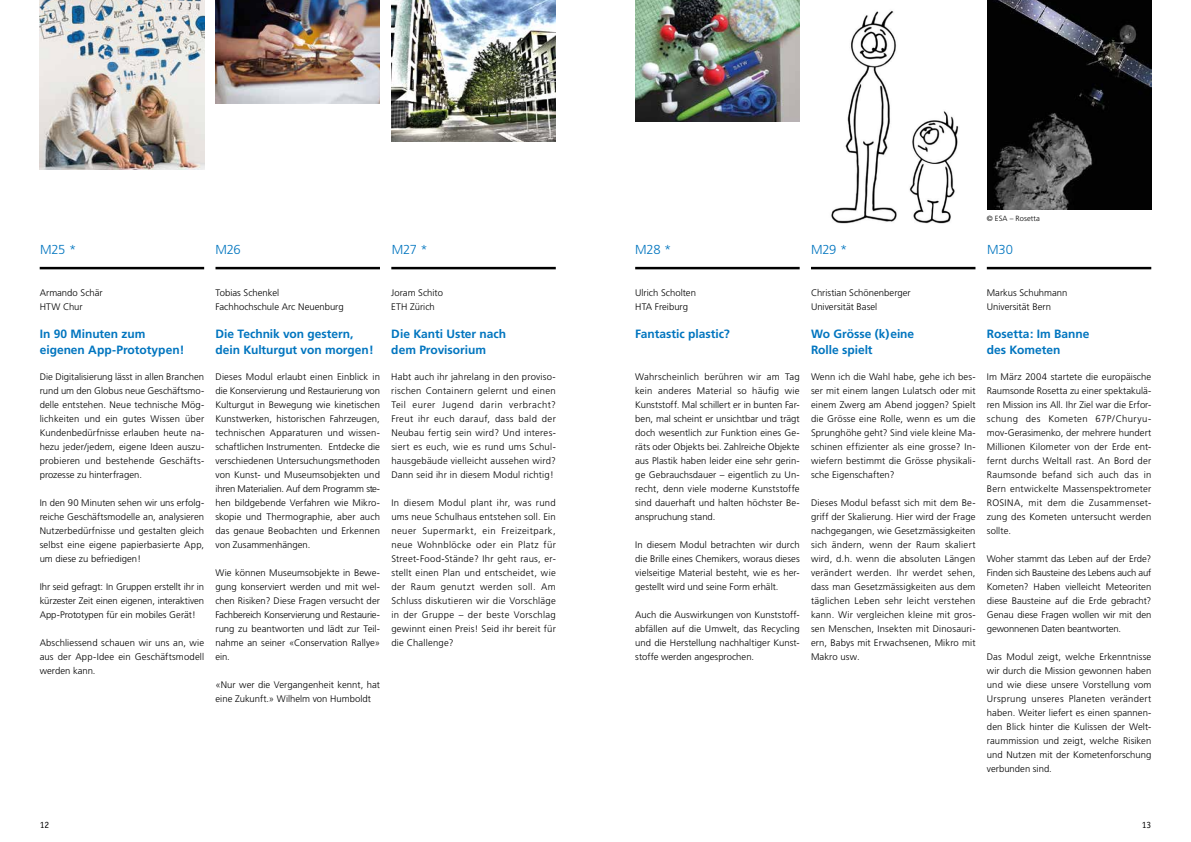
<style>
.page{position:relative;width:1191px;height:842px;background:#fff}
.page>*{position:absolute;margin:0;border:0;box-sizing:border-box;transform-origin:0 0}
.t1{font:300 13px "Frutiger CE";letter-spacing:-.015em;color:#0075bf}
.t2{font:700 12px/16px "Frutiger CE";color:#0075bf}
.t3{font:300 9.5px/14px "Frutiger CE";letter-spacing:.005em;color:#000;text-align:justify}
.t4{font:9.5px "Officina Sans";color:#000}
.t5{font:300 7.5px "Frutiger CE";letter-spacing:.015em;color:#000}
</style>
<div class="page">
<img style="left:988px;top:0;width:163px;height:210px">
<img style="left:831px;top:10px;width:128px;height:214px">
<img style="left:635px;top:0;width:164px;height:122px">
<img style="left:40px;top:0;width:164px;height:170px">
<img style="left:215px;top:0;width:165px;height:103px">
<img style="left:391px;top:0;width:165px;height:142px">
<hr style="left:391px;top:267px;width:165px;height:2px;background:#000">
<hr style="left:986px;top:267px;width:165px;height:2px;background:#000">
<hr style="left:40px;top:267px;width:164px;height:2px;background:#000">
<hr style="left:635px;top:267px;width:164px;height:2px;background:#000">
<hr style="left:215px;top:267px;width:165px;height:2px;background:#000">
<hr style="left:811px;top:267px;width:164px;height:2px;background:#000">
<p class="t5" style="left:986px;top:214px;width:55px">© ESA – Rosetta</p>
<h1 class="t1" style="left:40px;top:242px;width:38px">M25 *</h1>
<h1 class="t1" style="left:215px;top:242px;width:27px">M26</h1>
<h1 class="t1" style="left:392px;top:242px;width:38px">M27 *</h1>
<h1 class="t1" style="left:635px;top:242px;width:38px">M28 *</h1>
<h1 class="t1" style="left:811px;top:242px;width:38px">M29 *</h1>
<h1 class="t1" style="left:987px;top:242px;width:27px">M30</h1>
<p class="t3" style="left:40px;top:286px;width:64px">Armando Schär<br>HTW Chur</p>
<p class="t2" style="left:40px;top:326px;width:146px">In 90 Minuten zum eigenen App-Prototypen!</p>
<p class="t3" style="left:40px;top:370px;width:166px">Die Digitalisierung lässt in allen Branchen rund um den Globus neue Geschäftsmo&shy;delle entstehen. Neue technische Mög&shy;lichkeiten und ein gutes Wissen über Kundenbedürfnisse erlauben heute na&shy;hezu jeder/jedem, eigene Ideen auszu&shy;probieren und bestehende Geschäfts&shy;prozesse zu hinterfragen.</p>
<p class="t3" style="left:40px;top:496px;width:166px">In den 90 Minuten sehen wir uns erfolg&shy;reiche Geschäftsmodelle an, analysieren Nutzerbedürfnisse und gestalten gleich selbst eine eigene papierbasierte App, um diese zu befriedigen!</p>
<p class="t3" style="left:40px;top:580px;width:166px">Ihr seid gefragt: In Gruppen erstellt ihr in kürzester Zeit einen eigenen, interaktiven App-Prototypen für ein mobiles Gerät!</p>
<p class="t3" style="left:40px;top:636px;width:166px">Abschliessend schauen wir uns an, wie aus der App-Idee ein Geschäftsmodell werden kann.</p>
<p class="t3" style="left:215px;top:286px;width:130px">Tobias Schenkel<br>Fachhochschule Arc Neuenburg</p>
<p class="t2" style="left:215px;top:326px;width:160px">Die Technik von gestern, dein Kulturgut von morgen!</p>
<p class="t3" style="left:215px;top:370px;width:166px">Dieses Modul erlaubt einen Einblick in die Konservierung und Restaurierung von Kulturgut in Bewegung wie kinetischen Kunstwerken, historischen Fahrzeugen, technischen Apparaturen und wissen&shy;schaftlichen Instrumenten. Entdecke die verschiedenen Untersuchungsmethoden von Kunst- und Museumsobjekten und ihren Materialien. Auf dem Programm ste&shy;hen bildgebende Verfahren wie Mikro&shy;skopie und Thermographie, aber auch das genaue Beobachten und Erkennen von Zusammenhängen.</p>
<p class="t3" style="left:215px;top:566px;width:166px">Wie können Museumsobjekte in Bewe&shy;gung konserviert werden und mit wel&shy;chen Risiken? Diese Fragen versucht der Fachbereich Konservierung und Restaurie&shy;rung zu beantworten und lädt zur Teil&shy;nahme an seiner «Conservation Rallye» ein.</p>
<p class="t3" style="left:215px;top:678px;width:166px">«Nur wer die Vergangenheit kennt, hat eine Zukunft.» Wilhelm von Humboldt</p>
<p class="t3" style="left:391px;top:286px;width:53px">Joram Schito<br>ETH Zürich</p>
<p class="t2" style="left:391px;top:326px;width:116px">Die Kanti Uster nach dem Provisorium</p>
<p class="t3" style="left:391px;top:370px;width:166px">Habt auch ihr jahrelang in den proviso&shy;rischen Containern gelernt und einen Teil eurer Jugend darin verbracht?<br>Freut ihr euch darauf, dass bald der Neubau fertig sein wird? Und interes&shy;siert es euch, wie es rund ums Schul&shy;hausgebäude vielleicht aussehen wird?<br>Dann seid ihr in diesem Modul richtig!</p>
<p class="t3" style="left:391px;top:496px;width:166px">In diesem Modul plant ihr, was rund ums neue Schulhaus entstehen soll. Ein neuer Supermarkt, ein Freizeitpark, neue Wohnblöcke oder ein Platz für Street-Food-Stände? Ihr geht raus, er&shy;stellt einen Plan und entscheidet, wie der Raum genutzt werden soll. Am Schluss diskutieren wir die Vorschläge in der Gruppe – der beste Vorschlag gewinnt einen Preis! Seid ihr bereit für die Challenge?</p>
<p class="t3" style="left:635px;top:286px;width:62px">Ulrich Scholten<br>HTA Freiburg</p>
<p class="t2" style="left:635px;top:326px;width:96px">Fantastic plastic?</p>
<p class="t3" style="left:635px;top:370px;width:166px">Wahrscheinlich berühren wir am Tag kein anderes Material so häufig wie Kunststoff. Mal schillert er in bunten Far&shy;ben, mal scheint er unsichtbar und trägt doch wesentlich zur Funktion eines Ge&shy;räts oder Objekts bei. Zahlreiche Objekte aus Plastik haben leider eine sehr gerin&shy;ge Gebrauchsdauer – eigentlich zu Un&shy;recht, denn viele moderne Kunststoffe sind dauerhaft und halten höchster Be&shy;anspruchung stand.</p>
<p class="t3" style="left:635px;top:538px;width:166px">In diesem Modul betrachten wir durch die Brille eines Chemikers, woraus dieses vielseitige Material besteht, wie es her&shy;gestellt wird und seine Form erhält.</p>
<p class="t3" style="left:635px;top:608px;width:166px">Auch die Auswirkungen von Kunststoff&shy;abfällen auf die Umwelt, das Recycling und die Herstellung nachhaltiger Kunst&shy;stoffe werden angesprochen.</p>
<p class="t3" style="left:811px;top:286px;width:101px">Christian Schönenberger<br>Universität Basel</p>
<p class="t2" style="left:811px;top:326px;width:105px">Wo Grösse (k)eine<br>Rolle spielt</p>
<p class="t3" style="left:811px;top:370px;width:166px">Wenn ich die Wahl habe, gehe ich bes&shy;ser mit einem langen Lulatsch oder mit einem Zwerg am Abend joggen? Spielt die Grösse eine Rolle, wenn es um die Sprunghöhe geht? Sind viele kleine Ma&shy;schinen effizienter als eine grosse? In&shy;wiefern bestimmt die Grösse physikali&shy;sche Eigenschaften?</p>
<p class="t3" style="left:811px;top:496px;width:166px">Dieses Modul befasst sich mit dem Be&shy;griff der Skalierung. Hier wird der Frage nachgegangen, wie Gesetzmässigkeiten sich ändern, wenn der Raum skaliert wird, d.h. wenn die absoluten Längen verändert werden. Ihr werdet sehen, dass man Gesetzmässigkeiten aus dem täglichen Leben sehr leicht verstehen kann. Wir vergleichen kleine mit gros&shy;sen Menschen, Insekten mit Dinosauri&shy;ern, Babys mit Erwachsenen, Mikro mit Makro usw.</p>
<p class="t3" style="left:986px;top:286px;width:82px">Markus Schuhmann<br>Universität Bern</p>
<p class="t2" style="left:986px;top:326px;width:104px">Rosetta: Im Banne des Kometen</p>
<p class="t3" style="left:986px;top:370px;width:166px">Im März 2004 startete die europäische Raumsonde Rosetta zu einer spektakulä&shy;ren Mission ins All. Ihr Ziel war die Erfor&shy;schung des Kometen 67P/Churyu&shy;mov-Gerasimenko, der mehrere hundert Millionen Kilometer von der Erde ent&shy;fernt durchs Weltall rast. An Bord der Raumsonde befand sich auch das in Bern entwickelte Massenspektrometer ROSINA, mit dem die Zusammenset&shy;zung des Kometen untersucht werden sollte.</p>
<p class="t3" style="left:986px;top:552px;width:166px">Woher stammt das Leben auf der Erde?<br>Finden sich Bausteine des Lebens auch auf Kometen? Haben vielleicht Meteoriten diese Bausteine auf die Erde gebracht?<br>Genau diese Fragen wollen wir mit den gewonnenen Daten beantworten.</p>
<p class="t3" style="left:987px;top:650px;width:166px">Das Modul zeigt, welche Erkenntnisse wir durch die Mission gewonnen haben und wie diese unsere Vorstellung vom Ursprung unseres Planeten verändert haben. Weiter liefert es einen spannen&shy;den Blick hinter die Kulissen der Welt&shy;raummission und zeigt, welche Risiken und Nutzen mit der Kometenforschung verbunden sind.</p>
<p class="t4" style="left:40px;top:819px;width:11px">12</p>
<p class="t4" style="left:1141px;top:819px;width:11px">13</p>
</div>
